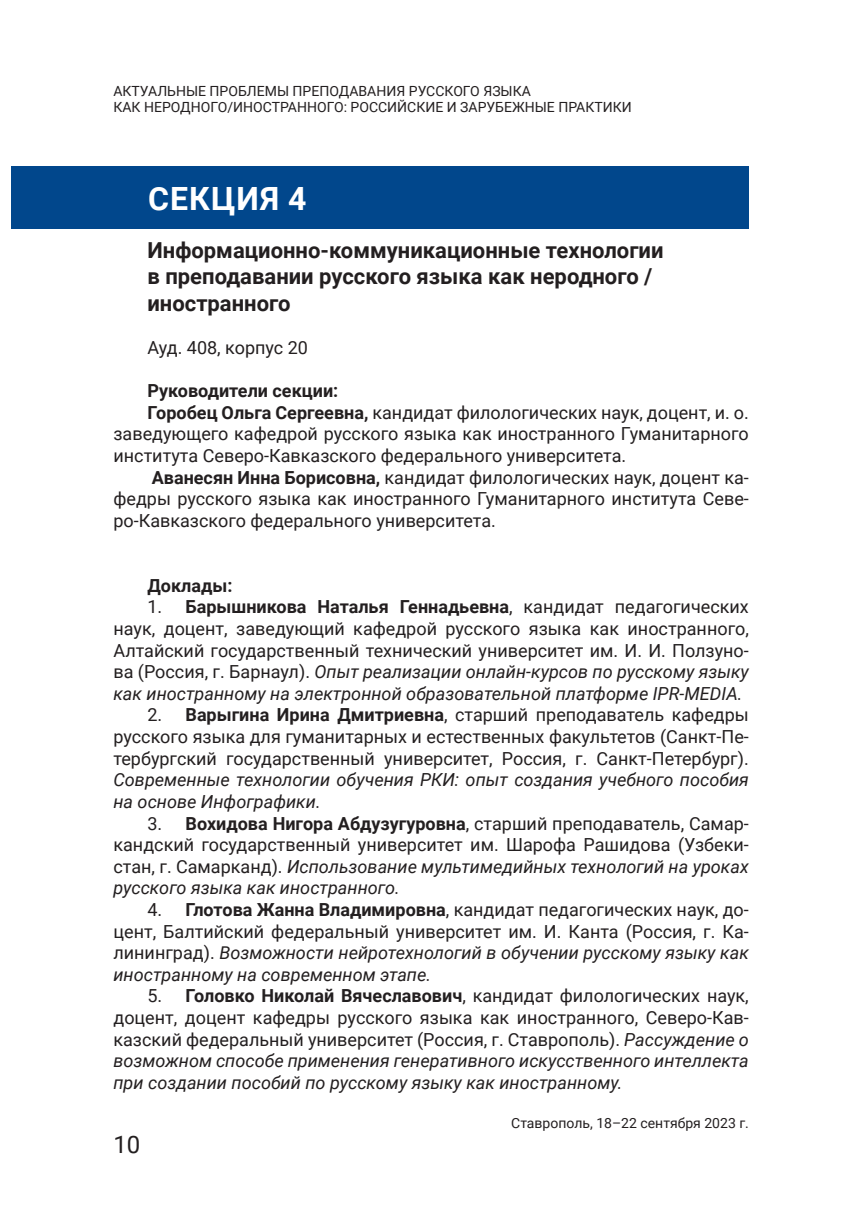
<style>
.page{position:relative;width:851px;height:1214px;background:#fff}
.page>*{position:absolute;margin:0;border:0;box-sizing:border-box;transform-origin:0 0}
.t1{font:700 32px "Roboto";letter-spacing:.035em;color:#fff}
.t2{font:24px "Roboto";color:#231f20}
.t3{font:700 22px/26.4px "Roboto";color:#231f20}
.t4{font:18px/21.6px "Roboto";color:#231f20;text-align:justify}
.t5{font:italic 18px/21.6px "Roboto";color:#231f20}
.t6{font:700 18px "Roboto";color:#231f20}
.t7{font:14px/16.8px "Roboto";color:#231f20}
.s1{font-weight:700}
.s2{font-style:italic}
</style>
<div class="page">
<div style="left:11px;top:166px;width:737px;height:62px;background:#01478c"></div>
<p class="t7" style="left:113px;top:82px;width:519px">АКТУАЛЬНЫЕ ПРОБЛЕМЫ ПРЕПОДАВАНИЯ РУССКОГО ЯЗЫКА<br>КАК НЕРОДНОГО/ИНОСТРАННОГО: РОССИЙСКИЕ И ЗАРУБЕЖНЫЕ ПРАКТИКИ</p>
<h1 class="t1" style="left:148px;top:176px;width:160px">СЕКЦИЯ 4</h1>
<p class="t3" style="left:147px;top:236px;width:517px">Информационно-коммуникационные технологии в преподавании русского языка как неродного / иностранного</p>
<p class="t4" style="left:147px;top:336px;width:162px">Ауд. 408, корпус 20</p>
<p class="t6" style="left:147px;top:378px;width:192px">Руководители секции:</p>
<p class="t4" style="left:147px;top:401px;width:602px"><span class="s1">Горобец Ольга Сергеевна,</span> кандидат филологических наук, доцент, и. о.</p>
<p class="t4" style="left:113px;top:422px;width:636px">заведующего кафедрой русского языка как иностранного Гуманитарного</p>
<p class="t4" style="left:113px;top:444px;width:514px">института Северо-Кавказского федерального университета.</p>
<p class="t4" style="left:152px;top:466px;width:598px"><span class="s1">Аванесян Инна Борисовна,</span> кандидат филологических наук, доцент ка-</p>
<p class="t4" style="left:113px;top:487px;width:636px">федры русского языка как иностранного Гуманитарного института Севе-</p>
<p class="t4" style="left:113px;top:509px;width:384px">ро-Кавказского федерального университета.</p>
<p class="t6" style="left:147px;top:572px;width:86px">Доклады:</p>
<p class="t4" style="left:113px;top:595px;width:636px;text-indent:34px">1. <span class="s1">Барышникова Наталья Геннадьевна</span>, кандидат педагогических наук, доцент, заведующий кафедрой русского языка как иностранного, Алтайский государственный технический университет им. И. И. Ползуно&shy;ва (Россия, г. Барнаул). <span class="s2">Опыт реализации онлайн-курсов по русскому языку как иностранному на электронной образовательной платформе IPR-MEDIA.</span></p>
<p class="t4" style="left:113px;top:703px;width:636px;text-indent:34px">2. <span class="s1">Варыгина Ирина Дмитриевна</span>, старший преподаватель кафедры русского языка для гуманитарных и естественных факультетов (Санкт-Пе&shy;тербургский государственный университет, Россия, г. Санкт-Петербург).</p>
<p class="t5" style="left:113px;top:768px;width:636px">Современные технологии обучения РКИ: опыт создания учебного пособия на основе Инфографики.</p>
<p class="t4" style="left:113px;top:811px;width:636px;text-indent:34px">3. <span class="s1">Вохидова Нигора Абдузугуровна</span>, старший преподаватель, Самар&shy;кандский государственный университет им. Шарофа Рашидова (Узбеки&shy;стан, г. Самарканд). <span class="s2">Использование мультимедийных технологий на уроках русского языка как иностранного.</span></p>
<p class="t4" style="left:113px;top:898px;width:636px;text-indent:34px">4. <span class="s1">Глотова Жанна Владимировна</span>, кандидат педагогических наук, до&shy;цент, Балтийский федеральный университет им. И. Канта (Россия, г. Ка&shy;лининград). <span class="s2">Возможности нейротехнологий в обучении русскому языку как иностранному на современном этапе.</span></p>
<p class="t4" style="left:113px;top:984px;width:636px;text-indent:34px">5. <span class="s1">Головко Николай Вячеславович</span>, кандидат филологических наук, доцент, доцент кафедры русского языка как иностранного, Северо-Кав&shy;казский федеральный университет (Россия, г. Ставрополь). <span class="s2">Рассуждение о возможном способе применения генеративного искусственного интеллекта при создании пособий по русскому языку как иностранному.</span></p>
<h2 class="t2" style="left:113px;top:1127px;width:28px">10</h2>
<p class="t7" style="left:511px;top:1113px;width:239px">Ставрополь, 18–22 сентября 2023 г.</p>
</div>
